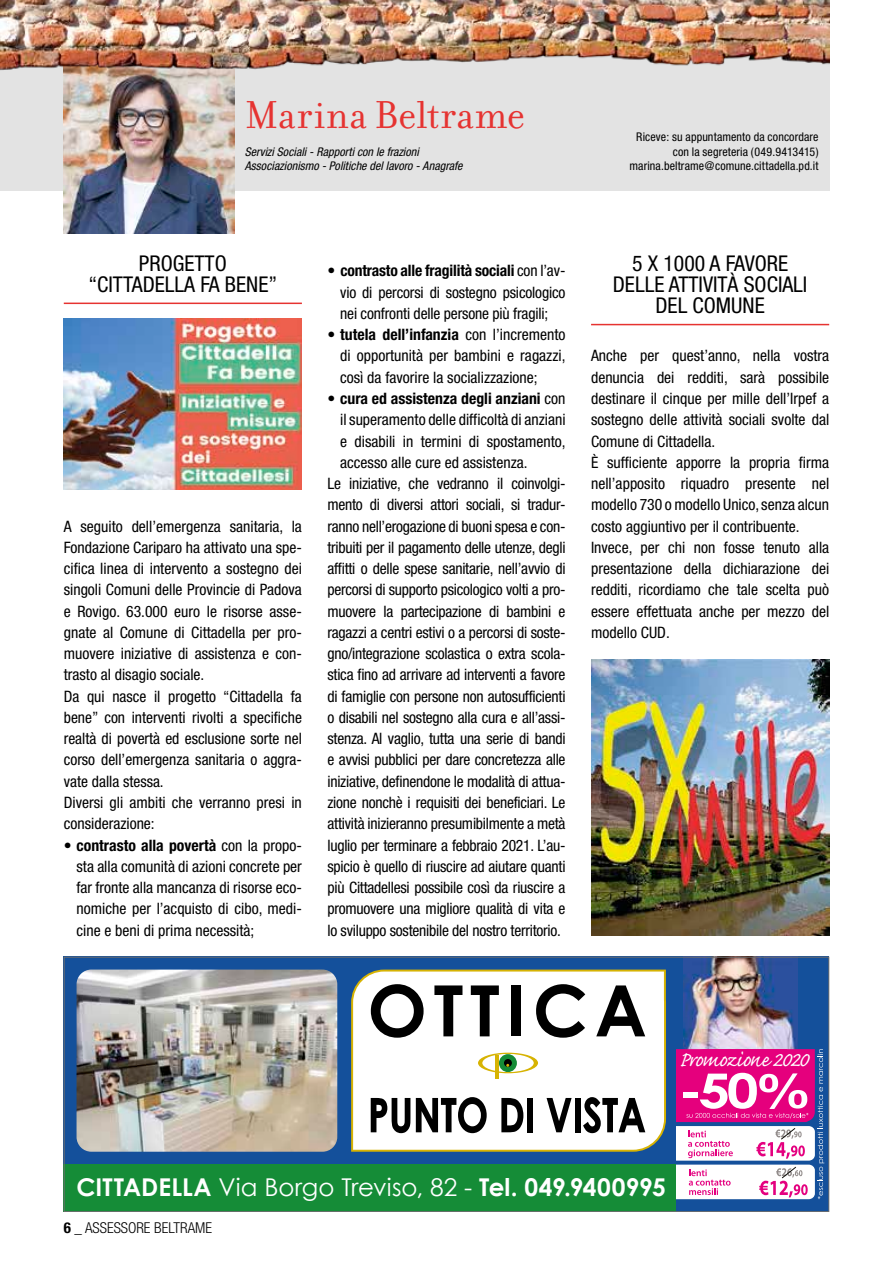
<style>
.page{position:relative;width:893px;height:1263px;background:#fff}
.page>*{position:absolute;margin:0;border:0;box-sizing:border-box;transform-origin:0 0}
.t1{font:700 47.85px "Century Gothic";color:#fff;scale:1.18 1}
.t2{font:42px "Filosofia OT";letter-spacing:.01em;color:#e63331}
.t3{font:26.7px "Caflisch Script MM 406";letter-spacing:-.035em;color:#fff}
.t4{font:700 24.45px "Century Gothic";color:#fff}
.t5{font:condensed 21.75px/21.3px "Helvetica Neue";color:#000;text-align:center}
.t6{font:condensed 15.75px/21.3px "Helvetica Neue";color:#000;text-align:justify}
.t7{font:300 condensed 15px "Helvetica Neue";color:#000}
.t8{font:condensed 12px "Helvetica Neue";letter-spacing:.01em;color:#000}
.t9{font:italic condensed 12px "Helvetica Neue";letter-spacing:.005em;color:#000}
.s1{font-weight:700}
.s2{font-family:"Helvetica Neue"}
.s3{font-weight:400}
</style>
<div class="page">
<div style="left:662px;top:957px;width:167px;height:255px;background:#14509b"></div>
<img style="left:683px;top:959px;width:114px;height:90px">
<svg style="left:676px;top:1049px;width:148px;height:150px;background:#d76bb2"></svg>
<div style="left:64px;top:957px;width:612px;height:255px;background:#14509b"></div>
<div style="left:64px;top:1164px;width:612px;height:48px;background:#158c37"></div>
<img style="left:77px;top:969px;width:260px;height:183px">
<svg style="left:351px;top:969px;width:315px;height:183px;background:#f7f6f0"></svg>
<svg style="left:371px;top:1098px;width:39px;height:35px"></svg>
<svg style="left:416px;top:1097px;width:71px;height:36px;background:#7c7c7c"></svg>
<svg style="left:501px;top:1098px;width:22px;height:34px"></svg>
<div style="left:527px;top:1098px;width:6px;height:34px;background:#000"></div>
<svg style="left:547px;top:1098px;width:25px;height:34px"></svg>
<div style="left:575px;top:1098px;width:5px;height:34px;background:#000"></div>
<svg style="left:583px;top:1097px;width:62px;height:36px;background:#868686"></svg>
<svg style="left:371px;top:984px;width:53px;height:54px;background:#8a8a8a"></svg>
<svg style="left:434px;top:985px;width:28px;height:51px"></svg>
<svg style="left:471px;top:985px;width:28px;height:51px"></svg>
<div style="left:511px;top:985px;width:10px;height:51px;background:#000"></div>
<svg style="left:536px;top:984px;width:49px;height:54px;background:#979797"></svg>
<svg style="left:596px;top:985px;width:49px;height:51px;background:#8d8d8d"></svg>
<hr style="left:495px;top:1055px;width:4px;height:24px;background:#d7b302">
<svg style="left:478px;top:1053px;width:60px;height:20px"></svg>
<div style="left:64px;top:957px;width:765px;height:255px;border:1px solid #6e6e6e"></div>
<div style="left:0;top:43px;width:829px;height:148px;background:#e3e3e3"></div>
<img style="left:64px;top:78px;width:170px;height:156px">
<img style="left:0;top:0;width:829px;height:78px">
<hr style="left:64px;top:303px;width:238px;height:1px;background:#e63331">
<hr style="left:591px;top:324px;width:238px;height:1px;background:#e63331">
<img style="left:64px;top:319px;width:238px;height:170px">
<img style="left:591px;top:659px;width:238px;height:276px">
<p class="t2" style="left:245px;top:91px;width:282px">Marina Beltrame</p>
<p class="t9" style="left:245px;top:144px;width:176px">Servizi Sociali - Rapporti con le frazioni</p>
<p class="t9" style="left:245px;top:159px;width:219px">Associazionismo - Politiche del lavoro - Anagrafe</p>
<p class="t8" style="left:636px;top:130px;width:184px">Riceve: su appuntamento da concordare</p>
<p class="t8" style="left:673px;top:144px;width:147px">con la segreteria (049.9413415)</p>
<p class="t8" style="left:629px;top:159px;width:191px">marina.beltrame@comune.cittadella.pd.it</p>
<p class="t5" style="left:88px;top:252px;width:190px">PROGETTO “CITTADELLA FA BENE”</p>
<p class="t5" style="left:613px;top:252px;width:196px">5 X 1000 A FAVORE<br>DELLE ATTIVITÀ SOCIALI<br>DEL COMUNE</p>
<p class="t6" style="left:591px;top:345px;width:240px">Anche per quest’anno, nella vostra denuncia dei redditi, sarà possibile destinare il cinque per mille dell’Irpef a sostegno delle attività sociali svolte dal Comune di Cittadella.</p>
<p class="t6" style="left:591px;top:451px;width:240px">È sufficiente apporre la propria firma nell’apposito riquadro presente nel modello 730 o modello Unico, senza alcun costo aggiuntivo per il contribuente.</p>
<p class="t6" style="left:591px;top:536px;width:240px">Invece, per chi non fosse tenuto alla presentazione della dichiarazione dei redditi, ricordiamo che tale scelta può essere effettuata anche per mezzo del modello CUD.</p>
<p class="t6" style="left:340px;top:260px;width:227px;text-indent:-13px"><span class="s1">• contrasto alle fragilità sociali</span> con l’av&shy;vio di percorsi di sostegno psicologico nei confronti delle persone più fragili;</p>
<p class="t6" style="left:340px;top:324px;width:227px;text-indent:-13px"><span class="s1">• tutela dell’infanzia</span> con l’incremento di opportunità per bambini e ragazzi, così da favorire la socializzazione;</p>
<p class="t6" style="left:340px;top:388px;width:227px;text-indent:-13px"><span class="s1">• cura ed assistenza degli anziani</span> con il superamento delle difficoltà di anziani e disabili in termini di spostamento, accesso alle cure ed assistenza.</p>
<p class="t6" style="left:327px;top:473px;width:240px">Le iniziative, che vedranno il coinvolgi&shy;mento di diversi attori sociali, si tradur&shy;ranno nell’erogazione di buoni spesa e con&shy;tribuiti per il pagamento delle utenze, degli affitti o delle spese sanitarie, nell’avvio di percorsi di supporto psicologico volti a pro&shy;muovere la partecipazione di bambini e ragazzi a centri estivi o a percorsi di soste&shy;gno/integrazione scolastica o extra scola&shy;stica fino ad arrivare ad interventi a favore di famiglie con persone non autosufficienti o disabili nel sostegno alla cura e all’assi&shy;stenza. Al vaglio, tutta una serie di bandi e avvisi pubblici per dare concretezza alle iniziative, definendone le modalità di attua&shy;zione nonchè i requisiti dei beneficiari. Le attività inizieranno presumibilmente a metà luglio per terminare a febbraio 2021. L’au&shy;spicio è quello di riuscire ad aiutare quanti più Cittadellesi possibile così da riuscire a promuovere una migliore qualità di vita e lo sviluppo sostenibile del nostro territorio.</p>
<p class="t6" style="left:64px;top:515px;width:240px">A seguito dell’emergenza sanitaria, la Fondazione Cariparo ha attivato una spe&shy;cifica linea di intervento a sostegno dei singoli Comuni delle Provincie di Padova e Rovigo. 63.000 euro le risorse asse&shy;gnate al Comune di Cittadella per pro&shy;muovere iniziative di assistenza e con&shy;trasto al disagio sociale.</p>
<p class="t6" style="left:64px;top:685px;width:240px">Da qui nasce il progetto “Cittadella fa bene” con interventi rivolti a specifiche realtà di povertà ed esclusione sorte nel corso dell’emergenza sanitaria o aggra&shy;vate dalla stessa.</p>
<p class="t6" style="left:64px;top:792px;width:240px">Diversi gli ambiti che verranno presi in considerazione:</p>
<p class="t6" style="left:77px;top:834px;width:227px;text-indent:-13px"><span class="s1">• contrasto alla povertà</span> con la propo&shy;sta alla comunità di azioni concrete per far fronte alla mancanza di risorse eco&shy;nomiche per l’acquisto di cibo, medi&shy;cine e beni di prima necessità;</p>
<p class="t3" style="left:679px;top:1046px;width:131px">Promozione 2020</p>
<p class="t1" style="left:678px;top:1060px;width:115px">-50<span class="s2">%</span></p>
<p class="t4" style="left:77px;top:1172px;width:591px">CITTADELLA <span class="s3">Via Borgo Treviso, 82 -</span> Tel. 049.9400995</p>
<p class="t7" style="left:64px;top:1219px;width:150px"><span class="s1">6</span> _ ASSESSORE BELTRAME</p>
</div>
